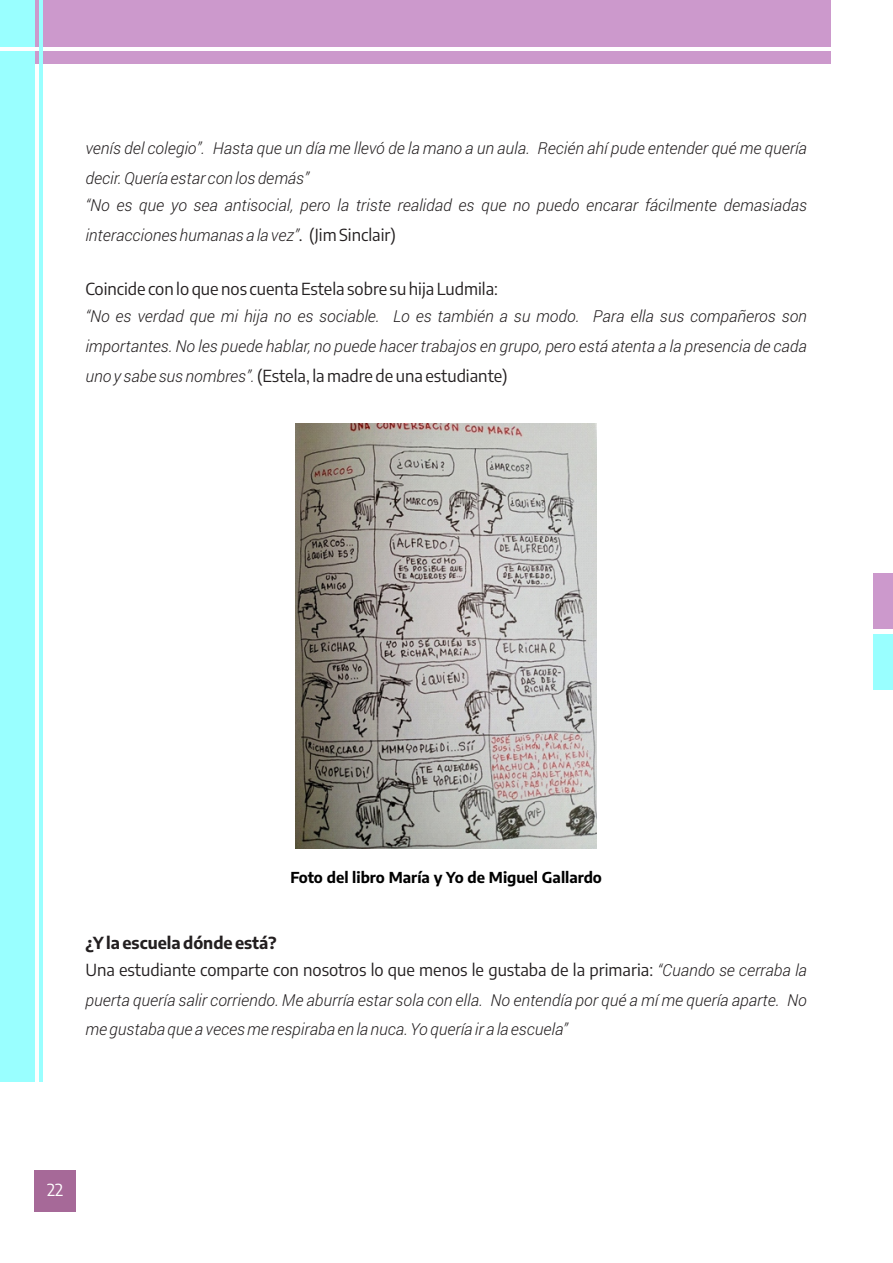
<style>
.page{position:relative;width:893px;height:1263px;background:#fff}
.page>*{position:absolute;margin:0;border:0;box-sizing:border-box;transform-origin:0 0}
.t1{font:italic 300 16.5px/29.8px "Roboto";color:#231f20}
.t2{font:16.5px/27px "Encode Sans";color:#231f20}
.t3{font:16.5px "Encode Sans";color:#fff}
.t4{font:700 15px "Encode Sans";color:#000}
.s1{font-family:"Encode Sans";font-weight:400;font-style:normal}
.s2{font-family:"Roboto";font-weight:300;font-style:italic}
.s3{font-weight:700}
</style>
<div class="page">
<img style="left:296px;top:423px;width:300px;height:425px">
<div style="left:0;top:0;width:830px;height:63px;background:#c9c"></div>
<div style="left:0;top:0;width:34px;height:1082px;background:#9ff"></div>
<hr style="left:0;top:47px;width:830px;height:3px;background:#fff">
<div style="left:874px;top:573px;width:19px;height:56px;background:#c9c"></div>
<div style="left:874px;top:634px;width:19px;height:56px;background:#9ff"></div>
<div style="left:34px;top:1170px;width:42px;height:42px;background:#a66998"></div>
<hr style="left:39px;top:0;width:3px;height:1082px;background:#9ff">
<p class="t1" style="left:85px;top:133px;width:723px">venís del colegio”. Hasta que un día me llevó de la mano a un aula. Recién ahí pude entender qué me quería decir. Quería estar con los demás”</p>
<p class="t1" style="left:85px;top:190px;width:723px">“No es que yo sea antisocial, pero la triste realidad es que no puedo encarar fácilmente demasiadas interacciones humanas a la vez”<span class="s1">. (Jim Sinclair)</span></p>
<p class="t2" style="left:85px;top:275px;width:414px">Coincide con lo que nos cuenta Estela sobre su hija Ludmila:</p>
<p class="t1" style="left:85px;top:301px;width:723px">“No es verdad que mi hija no es sociable. Lo es también a su modo. Para ella sus compañeros son importantes. No les puede hablar, no puede hacer trabajos en grupo, pero está atenta a la presencia de cada</p>
<p class="t2" style="left:85px;top:361px;width:424px"><span class="s2">uno y sabe sus nombres”.</span>(Estela, la madre de una estudiante)</p>
<p class="t4" style="left:290px;top:867px;width:313px">Foto del libro María y Yo de Miguel Gallardo</p>
<p class="t2" style="left:85px;top:928px;width:723px"><span class="s3">¿Y la escuela dónde está?<br></span>Una estudiante comparte con nosotros lo que menos le gustaba de la primaria: <span class="s2">“Cuando se cerraba la</span></p>
<p class="t1" style="left:85px;top:984px;width:723px">puerta quería salir corriendo. Me aburría estar sola con ella. No entendía por qué a mí me quería aparte. No me gustaba que a veces me respiraba en la nuca. Yo quería ir a la escuela”</p>
<p class="t3" style="left:47px;top:1179px;width:18px">22</p>
</div>
